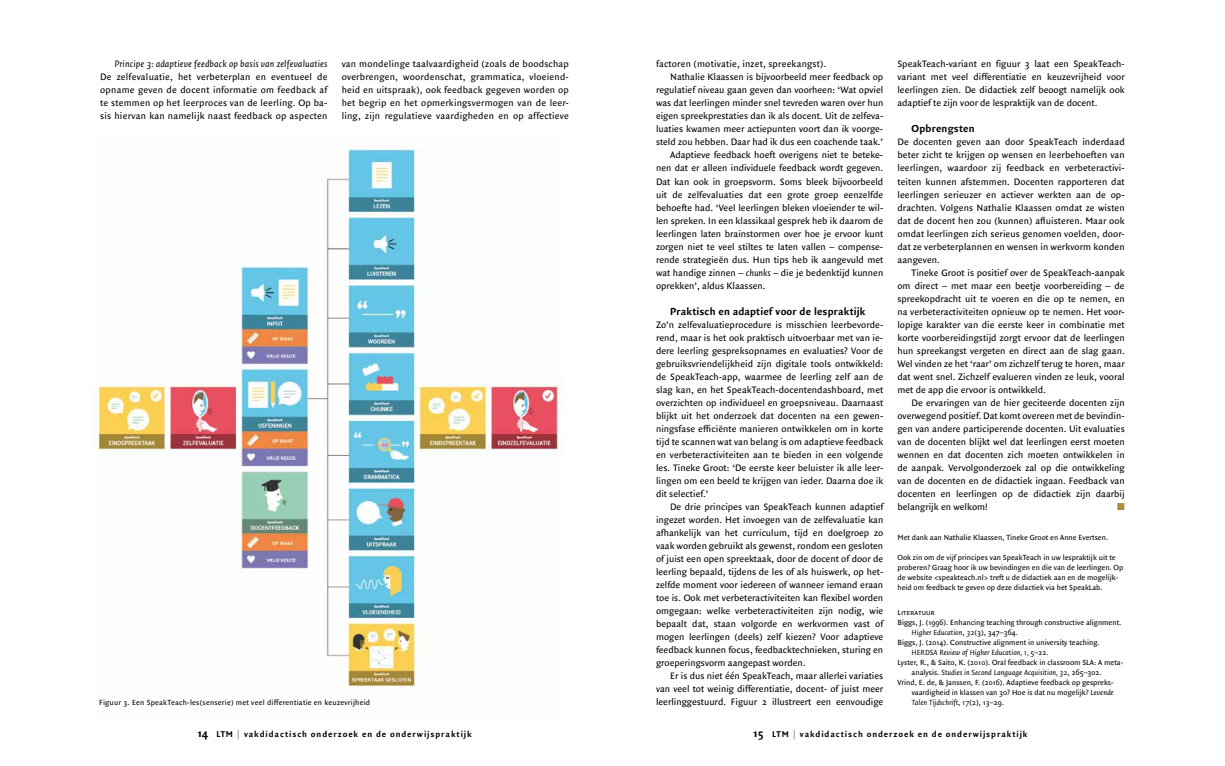
<style>
.page{position:relative;width:1225px;height:766px;background:#fff}
.page>*{position:absolute;margin:0;border:0;box-sizing:border-box;transform-origin:0 0}
.t1{font:700 11px "Quadraat Sans";letter-spacing:.015em;color:#000}
.t2{font:10px/13px "Quadraat Sans";color:#000;text-align:justify}
.t3{font:italic 10px "Quadraat Sans";letter-spacing:.01em;color:#000}
.t4{font:10px "Quadraat Sans";letter-spacing:.02em;color:#000}
.t5{font:10px "Zapf Dingbats ITC";color:#a58f3c}
.t6{font:700 9px "Quadraat Sans";letter-spacing:.1em;color:#000}
.t7{font:8px/10px "Quadraat Sans";color:#000}
.t8{font:italic 8px "Quadraat Sans";color:#000}
.t9{font:8px "Quadraat Sans";letter-spacing:.025em;color:#000}
.t10{font:8px "Quadraat Sans Caps";color:#000}
.s1{font-style:italic}
.s2{font-style:normal}
.s3{font-size:12px}
.s4{color:#9a9b9d}
</style>
<div class="page">
<img style="left:92px;top:146px;width:470px;height:542px">
<p class="t3" style="left:114px;top:59px;width:215px">Principe 3: adaptieve feedback op basis van zelfevaluaties</p>
<p class="t2" style="left:100px;top:71px;width:229px">De zelfevaluatie, het verbeterplan en eventueel de opname geven de docent informatie om feedback af te stemmen op het leerproces van de leerling. Op ba&shy;sis hiervan kan namelijk naast feedback op aspecten</p>
<p class="t2" style="left:342px;top:58px;width:229px">van mondelinge taalvaardigheid (zoals de boodschap overbrengen, woordenschat, grammatica, vloeiend&shy;heid en uitspraak), ook feedback gegeven worden op het begrip en het opmerkingsvermogen van de leer&shy;ling, zijn regulatieve vaardigheden en op affectieve</p>
<p class="t9" style="left:99px;top:697px;width:272px">Figuur 3. Een SpeakTeach-les(senserie) met veel differentiatie en keuzevrijheid</p>
<p class="t4" style="left:656px;top:58px;width:172px">factoren (motivatie, inzet, spreekangst).</p>
<p class="t2" style="left:670px;top:71px;width:215px">Nathalie Klaassen is bijvoorbeeld meer feedback op</p>
<p class="t2" style="left:656px;top:84px;width:229px">regulatief niveau gaan geven dan voorheen: ‘Wat opviel</p>
<p class="t2" style="left:656px;top:97px;width:229px">was dat leerlingen minder snel tevreden waren over hun</p>
<p class="t2" style="left:656px;top:110px;width:229px">eigen spreekprestaties dan ik als docent. Uit de zelfeva-</p>
<p class="t2" style="left:656px;top:123px;width:229px">luaties kwamen meer actiepunten voort dan ik voorge-</p>
<p class="t2" style="left:656px;top:136px;width:229px">steld zou hebben. Daar had ik dus een coachende taak.’</p>
<p class="t2" style="left:670px;top:149px;width:215px">Adaptieve feedback hoeft overigens niet te beteke-</p>
<p class="t2" style="left:656px;top:162px;width:229px">nen dat er alleen individuele feedback wordt gegeven.</p>
<p class="t2" style="left:656px;top:175px;width:229px">Dat kan ook in groepsvorm. Soms bleek bijvoorbeeld</p>
<p class="t2" style="left:656px;top:188px;width:229px">uit de zelfevaluaties dat een grote groep eenzelfde</p>
<p class="t2" style="left:656px;top:201px;width:229px">behoefte had. ‘Veel leerlingen bleken vloeiender te wil-</p>
<p class="t2" style="left:656px;top:214px;width:229px">len spreken. In een klassikaal gesprek heb ik daarom de</p>
<p class="t2" style="left:656px;top:227px;width:229px">leerlingen laten brainstormen over hoe je ervoor kunt</p>
<p class="t2" style="left:656px;top:240px;width:229px">zorgen niet te veel stiltes te laten vallen – compense-</p>
<p class="t2" style="left:656px;top:253px;width:229px">rende strategieën dus. Hun tips heb ik aangevuld met</p>
<p class="t2" style="left:656px;top:266px;width:229px">wat handige zinnen – <span class="s1">chunks</span> – die je bedenktijd kunnen</p>
<p class="t2" style="left:656px;top:279px;width:111px">oprekken’, aldus Klaassen.</p>
<p class="t1" style="left:670px;top:305px;width:197px">Praktisch en adaptief voor de lespraktijk</p>
<p class="t2" style="left:656px;top:318px;width:229px">Zo’n zelfevaluatieprocedure is misschien leerbevorde&shy;rend, maar is het ook praktisch uitvoerbaar met van ie&shy;dere leerling gespreksopnames en evaluaties? Voor de gebruiksvriendelijkheid zijn digitale tools ontwikkeld: de SpeakTeach<span class="s1">-</span>app, waarmee de leerling zelf aan de slag kan, en het SpeakTeach<span class="s1">-</span>docentendashboard, met overzichten op individueel en groepsniveau. Daarnaast blijkt uit het onderzoek dat docenten na een gewen&shy;ningsfase efficiënte manieren ontwikkelen om in korte tijd te scannen wat van belang is om adaptieve feedback en verbeteractiviteiten aan te bieden in een volgende les. Tineke Groot: ‘De eerste keer beluister ik alle leer&shy;lingen om een beeld te krijgen van ieder. Daarna doe ik dit selectief.’</p>
<p class="t2" style="left:656px;top:500px;width:229px;text-indent:14px">De drie principes van SpeakTeach kunnen adaptief ingezet worden. Het invoegen van de zelfevaluatie kan afhankelijk van het curriculum, tijd en doelgroep zo vaak worden gebruikt als gewenst, rondom een gesloten of juist een open spreektaak, door de docent of door de leerling bepaald, tijdens de les of als huiswerk, op het&shy;zelfde moment voor iedereen of wanneer iemand eraan toe is. Ook met verbeteractiviteiten kan flexibel worden omgegaan: welke verbeteractiviteiten zijn nodig, wie bepaalt dat, staan volgorde en werkvormen vast of mogen leerlingen (deels) zelf kiezen? Voor adaptieve feedback kunnen focus, feedbacktechnieken, sturing en groeperingsvorm aangepast worden.</p>
<p class="t2" style="left:656px;top:669px;width:229px;text-indent:14px">Er is dus niet één SpeakTeach, maar allerlei variaties van veel tot weinig differentiatie, docent- of juist meer leerlinggestuurd. Figuur 2 illustreert een eenvoudige</p>
<p class="t2" style="left:897px;top:58px;width:229px">SpeakTeach<span class="s1">-</span>variant en figuur 3 laat een SpeakTeach&shy;variant met veel differentiatie en keuzevrijheid voor leerlingen zien. De didactiek zelf beoogt namelijk ook adaptief te zijn voor de lespraktijk van de docent.</p>
<p class="t1" style="left:911px;top:123px;width:64px">Opbrengsten</p>
<p class="t2" style="left:897px;top:136px;width:229px">De docenten geven aan door SpeakTeach inderdaad beter zicht te krijgen op wensen en leerbehoeften van leerlingen, waardoor zij feedback en verbeteractivi&shy;teiten kunnen afstemmen. Docenten rapporteren dat leerlingen serieuzer en actiever werkten aan de op&shy;drachten. Volgens Nathalie Klaassen omdat ze wisten dat de docent hen zou (kunnen) afluisteren. Maar ook omdat leerlingen zich serieus genomen voelden, door&shy;dat ze verbeterplannen en wensen in werkvorm konden aangeven.</p>
<p class="t2" style="left:897px;top:266px;width:229px;text-indent:14px">Tineke Groot is positief over de SpeakTeach-aanpak om direct – met maar een beetje voorbereiding – de spreekopdracht uit te voeren en die op te nemen, en na verbeteractiviteiten opnieuw op te nemen. Het voor&shy;lopige karakter van die eerste keer in combinatie met korte voorbereidingstijd zorgt ervoor dat de leerlingen hun spreekangst vergeten en direct aan de slag gaan.<br>Wel vinden ze het ‘raar’ om zichzelf terug te horen, maar dat went snel. Zichzelf evalueren vinden ze leuk, vooral met de app die ervoor is ontwikkeld.</p>
<p class="t2" style="left:897px;top:396px;width:229px;text-indent:14px">De ervaringen van de hier geciteerde docenten zijn overwegend positief. Dat komt overeen met de bevindin&shy;gen van andere participerende docenten. Uit evaluaties van de docenten blijkt wel dat leerlingen eerst moeten wennen en dat docenten zich moeten ontwikkelen in de aanpak. Vervolgonderzoek zal op die ontwikkeling van de docenten en de didactiek ingaan. Feedback van docenten en leerlingen op de didactiek zijn daarbij belangrijk en welkom!</p>
<p class="t5" style="left:1117px;top:501px;width:9px">■</p>
<p class="t7" style="left:897px;top:532px;width:212px">Met dank aan Nathalie Klaassen, Tineke Groot en Anne Evertsen.</p>
<p class="t7" style="left:897px;top:552px;width:227px">Ook zin om de vijf principes van SpeakTeach in uw lespraktijk uit te proberen? Graag hoor ik uw bevindingen en die van de leerlingen. Op de website &lt;speakteach.nl&gt; treft u de didactiek aan en de mogelijk&shy;heid om feedback te geven op deze didactiek via het SpeakLab.</p>
<p class="t10" style="left:897px;top:607px;width:39px">Literatuur</p>
<p class="t7" style="left:897px;top:617px;width:225px">Biggs, J. (1996). Enhancing teaching through constructive alignment.</p>
<p class="t8" style="left:911px;top:628px;width:108px">Higher Education<span class="s2">,</span> 32<span class="s2">(3), 347–364.</span></p>
<p class="t7" style="left:897px;top:637px;width:204px">Biggs, J. (2014). Constructive alignment in university teaching.</p>
<p class="t8" style="left:911px;top:648px;width:138px">HERDSA Review of Higher Education, 1, <span class="s2">5–22.</span></p>
<p class="t7" style="left:897px;top:657px;width:227px">Lyster, R., &amp; Saito, K. (2010). Oral feedback in classroom SLA: A meta-</p>
<p class="t8" style="left:911px;top:668px;width:192px"><span class="s2">analysis.</span> Studies in Second Language Acquisition, 32<span class="s2">, 265–302.</span></p>
<p class="t7" style="left:897px;top:677px;width:218px">Vrind, E. de, &amp; Janssen, F. (2016). Adaptieve feedback op gespreks-</p>
<p class="t7" style="left:911px;top:687px;width:203px">vaardigheid in klassen van 30? Hoe is dat nu mogelijk? <span class="s1">Levende</span></p>
<p class="t8" style="left:911px;top:698px;width:94px">Talen Tijdschrift<span class="s2">,</span> 17<span class="s2">(2), 13–29.</span></p>
<p class="t6" style="left:197px;top:729px;width:276px"><span class="s3">14</span> LTM <span class="s4">|</span> vakdidactisch onderzoek en de onderwijspraktijk</p>
<p class="t6" style="left:753px;top:729px;width:276px"><span class="s3">15</span> LTM <span class="s4">|</span> vakdidactisch onderzoek en de onderwijspraktijk</p>
</div>
